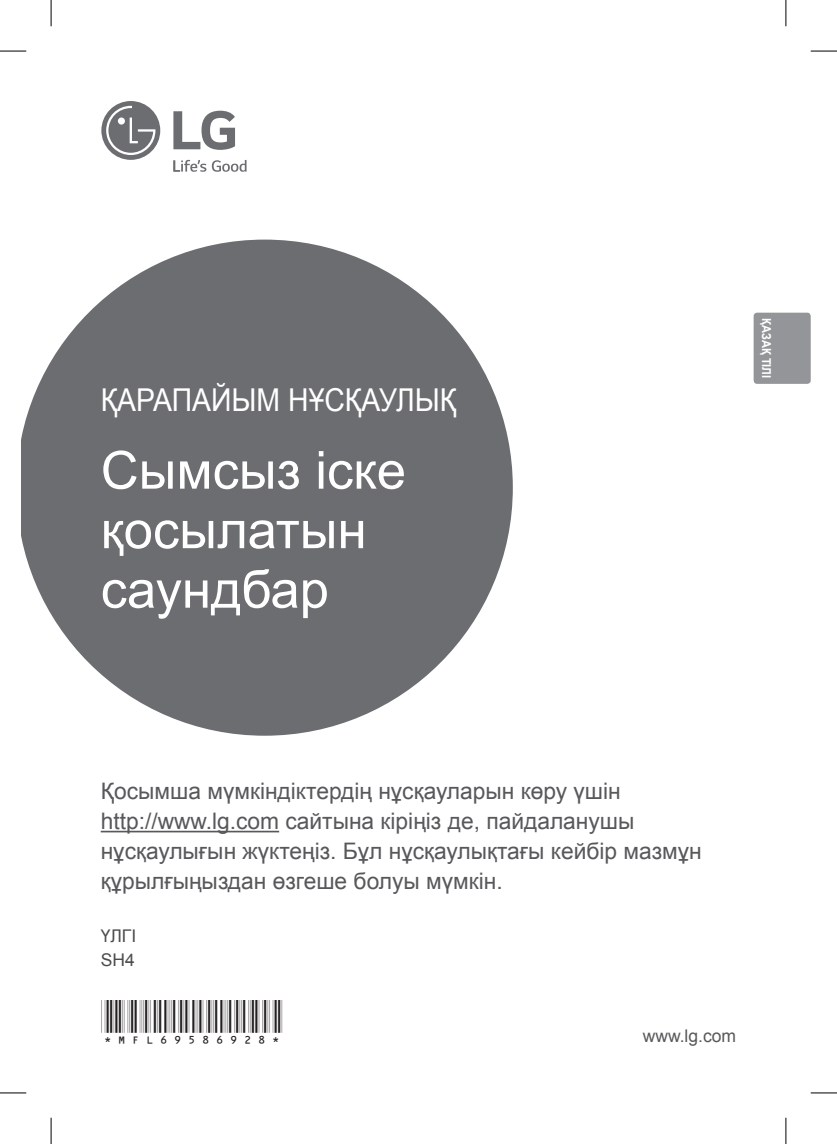
<style>
.page{position:relative;width:837px;height:1144px;background:#fff}
.page>*{position:absolute;margin:0;border:0;box-sizing:border-box;transform-origin:0 0}
.Cover_Product_Name_2{font:52.5px/59.5px "Arial";color:#fff}
.t1{font:43.75px "C39 Hr P24 Dh Tt";color:#231f20}
.Cover_Heading_2014{font:31.5px "Arial";color:#fff;scale:.9 1}
.Cover_text_2014{font:22.75px/29.8px "Arial";color:#57585a}
.Cover_text_2014-2{font:17.5px "Arial";color:#57585a}
.Cover_Model_Name_201{font:17.5px "Arial";color:#4b4c4d}
.Cover_Clip_2014{font:700 12.25px "Arial";color:#fff;scale:.9 1}
</style>
<div class="page">
<svg style="left:173px;top:160px;width:33px;height:12px"></svg>
<svg style="left:212px;top:160px;width:34px;height:12px"></svg>
<svg style="left:173px;top:111px;width:62px;height:39px"></svg>
<svg style="left:101px;top:101px;width:59px;height:59px"></svg>
<svg style="left:21px;top:240px;width:491px;height:496px;fill:#6c6d70"></svg>
<hr style="left:101px;top:831px;width:178px;height:1px;background:#57585a">
<div style="left:753px;top:313px;width:57px;height:71px;background:#939598;border-radius:3px"></div>
<svg style="left:0;top:51px;width:26px;height:1px"></svg>
<svg style="left:810px;top:51px;width:26px;height:1px"></svg>
<svg style="left:0;top:1092px;width:26px;height:1px"></svg>
<svg style="left:810px;top:1092px;width:26px;height:1px"></svg>
<svg style="left:51px;top:0;width:1px;height:26px"></svg>
<svg style="left:51px;top:1118px;width:1px;height:26px"></svg>
<svg style="left:785px;top:0;width:1px;height:26px"></svg>
<svg style="left:785px;top:1118px;width:1px;height:26px"></svg>
<p class="Cover_Heading_2014" style="left:101px;top:380px;width:396px">ҚАРАПАЙЫМ НҰСҚАУЛЫҚ</p>
<p class="Cover_Product_Name_2" style="left:101px;top:441px;width:307px">Сымсыз іске қосылатын саундбар</p>
<p class="Cover_Clip_2014" style="left:774px;top:318px;width:68px;rotate:90deg">ҚAЗAҚ ТІЛІ</p>
<p class="Cover_text_2014" style="left:101px;top:777px;width:602px">Қосымша мүмкіндіктердің нұсқауларын көру үшін http://www.lg.com сайтына кіріңіз де, пайдаланушы нұсқаулығын жүктеңіз. Бұл нұсқаулықтағы кейбір мазмұн құрылғыңыздан өзгеше болуы мүмкін.</p>
<p class="Cover_Model_Name_201" style="left:101px;top:924px;width:37px">ҮЛГІ</p>
<p class="Cover_Model_Name_201" style="left:101px;top:948px;width:36px">SH4</p>
<p class="t1" style="left:101px;top:1000px;width:183px">*MFL69586928*</p>
<p class="Cover_text_2014-2" style="left:642px;top:1025px;width:95px">www.lg.com</p>
</div>
